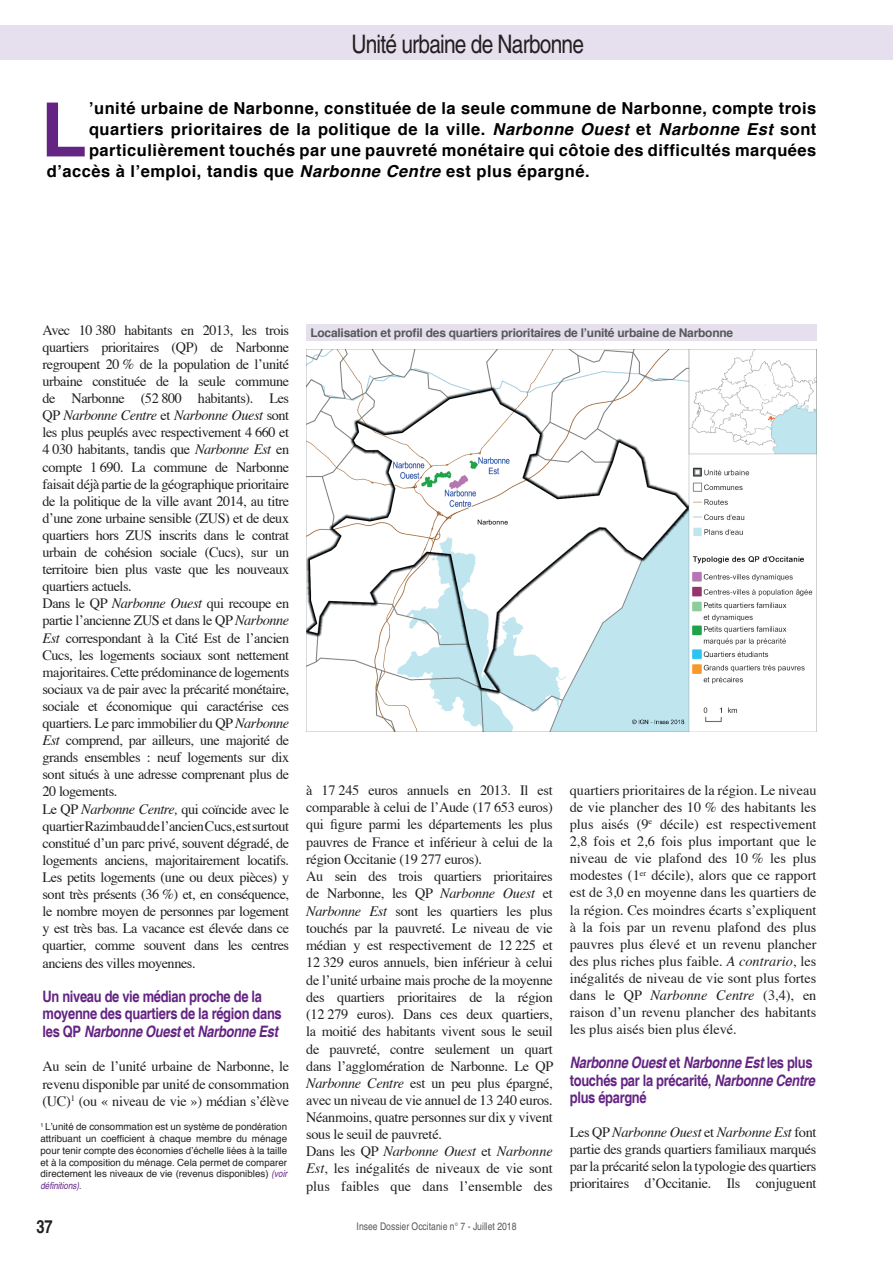
<style>
.page{position:relative;width:893px;height:1263px;background:#fff}
.page>*{position:absolute;margin:0;border:0;box-sizing:border-box;transform-origin:0 0}
.t1{font:700 74.85px "Helvetica";color:#642483}
.t2{font:condensed 25.5px "Helvetica";letter-spacing:-.03em;color:#231f20}
.t3{font:700 condensed 18px "Helvetica";color:#231f20}
.t4{font:700 16.5px "Helvetica";letter-spacing:.03em;color:#000}
.t5{font:700 condensed 15.75px/17.1px "Helvetica";letter-spacing:-.02em;color:#642483}
.t6{font:14.25px/17.1px "Times";letter-spacing:-.03em;color:#231f20;text-align:justify}
.t7{font:700 12px "Helvetica";letter-spacing:-.02em;color:#57585a}
.t8{font:condensed 10.5px "Helvetica";color:#57585a}
.t9{font:9.75px/11.7px "Helvetica";color:#231f20;text-align:justify}
.s1{font-style:italic}
.s2{font-style:italic;font-stretch:condensed;color:#642483}
</style>
<div class="page">
<div style="left:0;top:26px;width:893px;height:34px;background:#e6dfed"></div>
<img style="left:306px;top:349px;width:510px;height:382px">
<div style="left:306px;top:324px;width:510px;height:17px;background:#e6dfed"></div>
<h2 class="t2" style="left:351px;top:29px;width:234px">Unité urbaine de Narbonne</h2>
<h1 class="t1" style="left:41px;top:70px;width:47px">L</h1>
<p class="t4" style="left:89px;top:95px;width:729px">’unité urbaine de Narbonne, constituée de la seule commune de Narbonne, compte trois</p>
<p class="t4" style="left:89px;top:116px;width:729px">quartiers prioritaires de la politique de la ville. <span class="s1">Narbonne Ouest</span> et <span class="s1">Narbonne Est</span> sont</p>
<p class="t4" style="left:89px;top:137px;width:729px">particulièrement touchés par une pauvreté monétaire qui côtoie des difficultés marquées</p>
<p class="t4" style="left:47px;top:158px;width:544px">d’accès à l’emploi, tandis que <span class="s1">Narbonne Centre</span> est plus épargné.</p>
<p class="t6" style="left:43px;top:320px;width:248px;text-align:left">Avec 10 380 habitants en 2013, les trois quartiers prioritaires (QP) de Narbonne regroupent 20 % de la population de l’unité urbaine constituée de la seule commune de Narbonne (52 800 habitants). Les QP <span class="s1">Narbonne Centre</span> et <span class="s1">Narbonne Ouest</span> sont les plus peuplés avec respectivement 4 660 et 4 030 habitants, tandis que <span class="s1">Narbonne Est</span> en compte 1 690. La commune de Narbonne faisait déjà partie de la géographique prioritaire de la politique de la ville avant 2014, au titre d’une zone urbaine sensible (ZUS) et de deux quartiers hors ZUS inscrits dans le contrat urbain de cohésion sociale (Cucs), sur un territoire bien plus vaste que les nouveaux quartiers actuels.<br>Dans le QP <span class="s1">Narbonne Ouest</span> qui recoupe en partie l’ancienne ZUS et dans le QP <span class="s1">Narbonne Est</span> correspondant à la Cité Est de l’ancien Cucs, les logements sociaux sont nettement majoritaires. Cette prédominance de logements sociaux va de pair avec la précarité monétaire, sociale et économique qui caractérise ces quartiers. Le parc immobilier du QP <span class="s1">Narbonne Est</span> comprend, par ailleurs, une majorité de grands ensembles : neuf logements sur dix sont situés à une adresse comprenant plus de 20 logements.<br>Le QP <span class="s1">Narbonne Centre,</span> qui coïncide avec le quartier Razimbaud de l’ancien Cucs, est surtout constitué d’un parc privé, souvent dégradé, de logements anciens, majoritairement locatifs.<br>Les petits logements (une ou deux pièces) y sont très présents (36 %) et, en conséquence, le nombre moyen de personnes par logement y est très bas. La vacance est élevée dans ce quartier, comme souvent dans les centres anciens des villes moyennes.</p>
<p class="t5" style="left:43px;top:988px;width:241px">Un niveau de vie médian proche de la moyenne des quartiers de la région dans l e s Q P <span class="s1">NarbonneOuest</span>e t <span class="s1">NarbonneEst</span></p>
<p class="t6" style="left:43px;top:1057px;width:248px">Au sein de l’unité urbaine de Narbonne, le revenu disponible par unité de consommation (UC)<sup>1</sup> (ou « niveau de vie ») médian s’élève</p>
<p class="t9" style="left:40px;top:1121px;width:248px"><sup>1</sup> L’unité de consommation est un système de pondération attribuant un coefficient à chaque membre du ménage pour tenir compte des économies d’échelle liées à la taille et à la composition du ménage. Cela permet de comparer directement les niveaux de vie (revenus disponibles) <span class="s2">(voir définitions).</span></p>
<p class="t7" style="left:310px;top:323px;width:424px">Localisation et profil des quartiers prioritaires de l’unité urbaine de Narbonne</p>
<p class="t6" style="left:306px;top:780px;width:249px;text-align:left">à 17 245 euros annuels en 2013. Il est comparable à celui de l’Aude (17 653 euros) qui figure parmi les départements les plus pauvres de France et inférieur à celui de la région Occitanie (19 277 euros).<br>Au sein des trois quartiers prioritaires de Narbonne, les QP <span class="s1">Narbonne Ouest</span> et <span class="s1">Narbonne Est</span> sont les quartiers les plus touchés par la pauvreté. Le niveau de vie médian y est respectivement de 12 225 et 12 329 euros annuels, bien inférieur à celui de l’unité urbaine mais proche de la moyenne des quartiers prioritaires de la région (12 279 euros). Dans ces deux quartiers, la moitié des habitants vivent sous le seuil de pauvreté, contre seulement un quart dans l’agglomération de Narbonne. Le QP <span class="s1">Narbonne Centre</span> est un peu plus épargné, avec un niveau de vie annuel de 13 240 euros.<br>Néanmoins, quatre personnes sur dix y vivent sous le seuil de pauvreté.<br>Dans les QP <span class="s1">Narbonne Ouest</span> et <span class="s1">Narbonne Est</span>, les inégalités de niveaux de vie sont plus faibles que dans l’ensemble des</p>
<p class="t6" style="left:570px;top:780px;width:248px">quartiers prioritaires de la région. Le niveau de vie plancher des 10 % des habitants les plus aisés (9<sup>e</sup> décile) est respectivement 2,8 fois et 2,6 fois plus important que le niveau de vie plafond des 10 % les plus modestes (1<sup>er</sup> décile), alors que ce rapport est de 3,0 en moyenne dans les quartiers de la région. Ces moindres écarts s’expliquent à la fois par un revenu plafond des plus pauvres plus élevé et un revenu plancher des plus riches plus faible. <span class="s1">A contrario</span>, les inégalités de niveau de vie sont plus fortes dans le QP <span class="s1">Narbonne Centre</span> (3,4), en raison d’un revenu plancher des habitants les plus aisés bien plus élevé.</p>
<p class="t5" style="left:570px;top:1054px;width:250px"><span class="s1">NarbonneOuest</span>e t <span class="s1">NarbonneEst</span>l e s p l u s touchés par la précarité, <span class="s1">NarbonneCentre </span>plus épargné</p>
<p class="t6" style="left:570px;top:1122px;width:248px">Les QP <span class="s1">Narbonne Ouest</span> et <span class="s1">Narbonne Est</span> font partie des grands quartiers familiaux marqués par la précarité selon la typologie des quartiers prioritaires d’Occitanie. Ils conjuguent</p>
<p class="t3" style="left:36px;top:1216px;width:18px">37</p>
<p class="t8" style="left:357px;top:1221px;width:161px">Insee Dossier Occitanie n° 7 - Juillet 2018</p>
</div>
